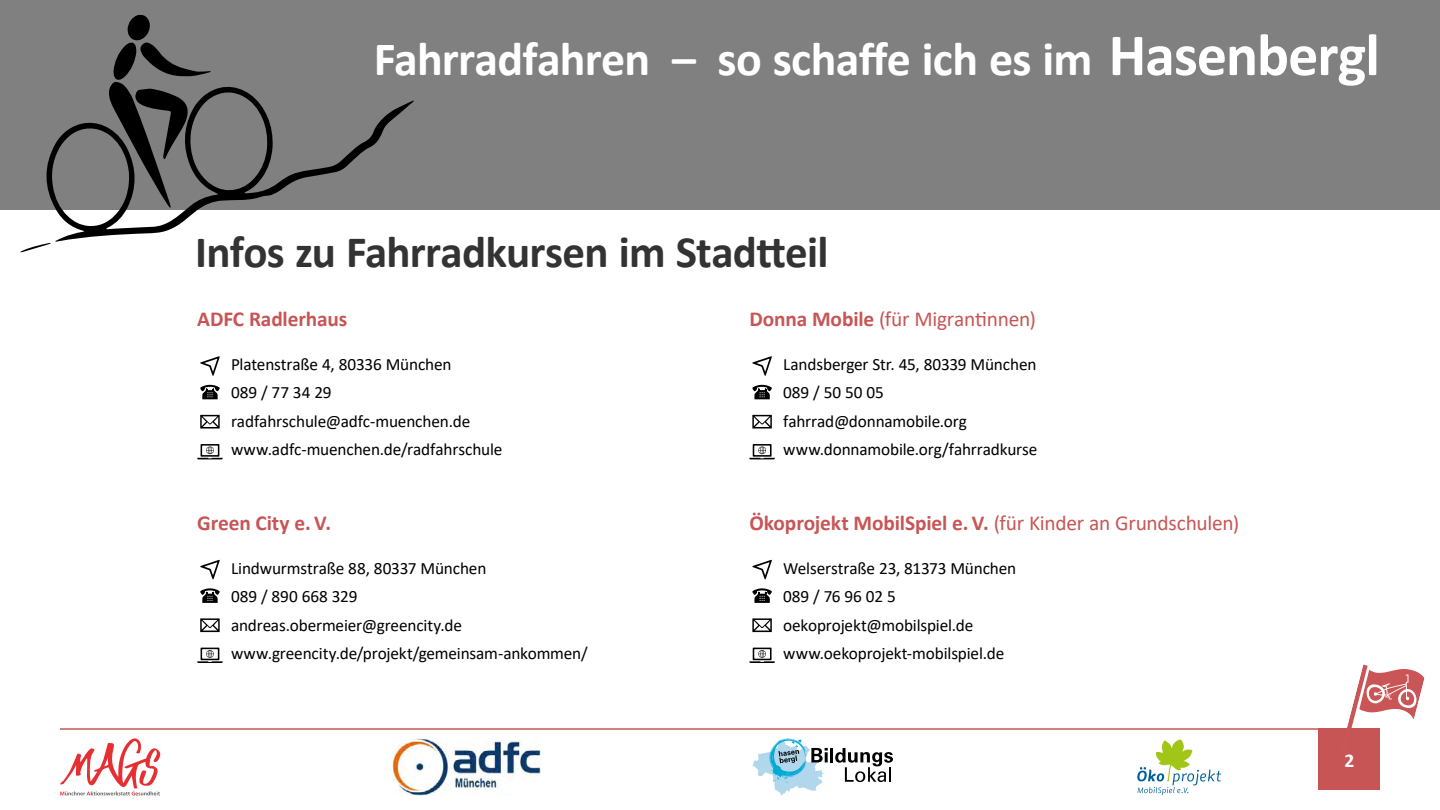
<style>
.page{position:relative;width:1440px;height:810px;background:#fff}
.page>*{position:absolute;margin:0;border:0;box-sizing:border-box;transform-origin:0 0}
.t1{font:700 48px "Calibri";letter-spacing:-.015em;color:#fff}
.Kasten_Text{font:700 45px "Calibri";letter-spacing:-.015em;color:#333}
.Kasteb_Überschrift{font:21.38px "Calibri";letter-spacing:-.01em;color:#c85555}
.Kasteb_Überschrift-2{font:700 21.38px "Calibri";letter-spacing:-.005em;color:#c85555}
.t2{font:700 19.5px "Calibri";color:#fff}
.Kasten_Text-2{font:17.25px "Calibri";letter-spacing:-.01em;color:#000}
.s1{font-size:60px}
.s2{font-weight:700}
</style>
<div class="page">
<svg style="left:200px;top:560px;width:20px;height:19px"></svg>
<svg style="left:200px;top:618px;width:20px;height:14px"></svg>
<svg style="left:200px;top:588px;width:20px;height:15px"></svg>
<svg style="left:197px;top:648px;width:26px;height:15px"></svg>
<svg style="left:752px;top:356px;width:20px;height:20px"></svg>
<svg style="left:752px;top:415px;width:20px;height:14px"></svg>
<svg style="left:752px;top:385px;width:20px;height:14px"></svg>
<svg style="left:749px;top:444px;width:26px;height:15px"></svg>
<svg style="left:752px;top:560px;width:20px;height:19px"></svg>
<svg style="left:752px;top:618px;width:20px;height:14px"></svg>
<svg style="left:752px;top:588px;width:20px;height:15px"></svg>
<svg style="left:749px;top:648px;width:26px;height:15px"></svg>
<svg style="left:200px;top:356px;width:20px;height:20px"></svg>
<svg style="left:200px;top:415px;width:20px;height:14px"></svg>
<svg style="left:200px;top:385px;width:20px;height:14px"></svg>
<svg style="left:197px;top:444px;width:26px;height:15px"></svg>
<hr style="left:60px;top:728px;width:1320px;height:2px;background:#c85555">
<div style="left:1319px;top:729px;width:61px;height:61px;background:#c85555"></div>
<svg style="left:1137px;top:739px;width:84px;height:56px"></svg>
<svg style="left:752px;top:738px;width:76px;height:57px"></svg>
<hr style="left:830px;top:748px;width:3px;height:14px;background:#000">
<svg style="left:835px;top:748px;width:58px;height:34px"></svg>
<img style="left:392px;top:738px;width:149px;height:57px">
<svg style="left:60px;top:738px;width:100px;height:57px"></svg>
<svg style="left:1347px;top:665px;width:77px;height:63px"></svg>
<div style="left:0;top:0;width:1440px;height:210px;background:#808080"></div>
<svg style="left:46px;top:86px;width:368px;height:156px"></svg>
<svg style="left:109px;top:15px;width:102px;height:193px"></svg>
<svg style="left:20px;top:243px;width:31px;height:10px"></svg>
<p class="t1" style="left:374px;top:25px;width:1008px">Fahrradfahren – so schaffe ich es im <span class="s1">Hasenbergl</span></p>
<p class="Kasten_Text" style="left:195px;top:220px;width:635px">Infos zu Fahrradkursen im Stadtteil</p>
<p class="Kasteb_Überschrift-2" style="left:197px;top:304px;width:152px">ADFC Radlerhaus</p>
<p class="Kasten_Text-2" style="left:231px;top:352px;width:222px">Platenstraße 4, 80336 München</p>
<p class="Kasten_Text-2" style="left:231px;top:381px;width:102px">089 / 77 34 29</p>
<p class="Kasten_Text-2" style="left:231px;top:409px;width:241px">radfahrschule@adfc-muenchen.de</p>
<p class="Kasten_Text-2" style="left:231px;top:438px;width:273px">www.adfc-muenchen.de/radfahrschule</p>
<p class="Kasteb_Überschrift-2" style="left:197px;top:508px;width:135px">Green City e. V.</p>
<p class="Kasten_Text-2" style="left:231px;top:556px;width:257px">Lindwurmstraße 88, 80337 München</p>
<p class="Kasten_Text-2" style="left:231px;top:584px;width:128px">089 / 890 668 329</p>
<p class="Kasten_Text-2" style="left:231px;top:613px;width:233px">andreas.obermeier@greencity.de</p>
<p class="Kasten_Text-2" style="left:231px;top:641px;width:358px">www.greencity.de/projekt/gemeinsam-ankommen/</p>
<p class="Kasteb_Überschrift" style="left:749px;top:305px;width:288px"><span class="s2">Donna Mobile</span> (für Migrantinnen)</p>
<p class="Kasten_Text-2" style="left:783px;top:352px;width:255px">Landsberger Str. 45, 80339 München</p>
<p class="Kasten_Text-2" style="left:783px;top:381px;width:102px">089 / 50 50 05</p>
<p class="Kasten_Text-2" style="left:783px;top:409px;width:185px">fahrrad@donnamobile.org</p>
<p class="Kasten_Text-2" style="left:783px;top:438px;width:256px">www.donnamobile.org/fahrradkurse</p>
<p class="Kasteb_Überschrift" style="left:749px;top:508px;width:491px"><span class="s2">Ökoprojekt MobilSpiel e. V.</span> (für Kinder an Grundschulen)</p>
<p class="Kasten_Text-2" style="left:783px;top:556px;width:235px">Welserstraße 23, 81373 München</p>
<p class="Kasten_Text-2" style="left:783px;top:584px;width:114px">089 / 76 96 02 5</p>
<p class="Kasten_Text-2" style="left:783px;top:613px;width:192px">oekoprojekt@mobilspiel.de</p>
<p class="Kasten_Text-2" style="left:783px;top:641px;width:223px">www.oekoprojekt-mobilspiel.de</p>
<p class="t2" style="left:1344px;top:746px;width:11px">2</p>
</div>
